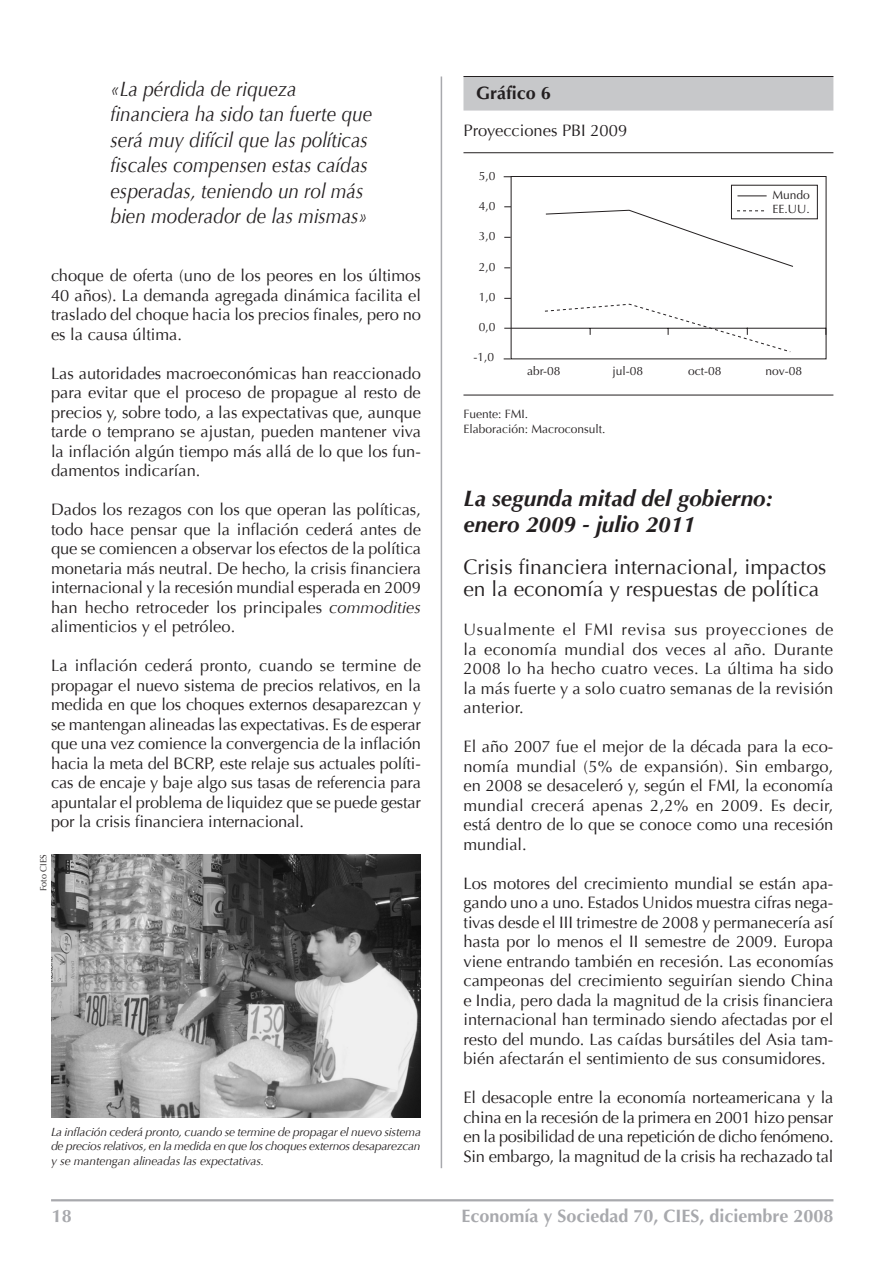
<style>
.page{position:relative;width:893px;height:1263px;background:#fff}
.page>*{position:absolute;margin:0;border:0;box-sizing:border-box;transform-origin:0 0}
.subtitulo_1{font:italic 700 22.5px "Optima";color:#231f20}
.sumillas{font:italic 21px/25.5px "Optima";color:#231f20;scale:.9 1}
.t1{font:21px/22.5px "Optima";color:#231f20}
.t2{font:700 18px "Optima LH East A";color:#a8a9ad}
.t3{font:700 18px "Optima LH East A";color:#231f20}
.t4{font:16.5px/19.5px "Optima";color:#231f20;text-align:justify}
.t5{font:italic 12px/14.2px "Optima";letter-spacing:-.01em;color:#231f20;text-align:justify}
.t6{font:12px/13.6px "Optima";color:#231f20}
.t7{font:9px "Optima";color:#231f20}
.s1{font-style:italic}
</style>
<div class="page">
<hr style="left:51px;top:1199px;width:782px;height:2px;background:#a8a9ad">
<hr style="left:441px;top:76px;width:1px;height:1092px;background:#a8a9ad">
<img style="left:51px;top:854px;width:370px;height:263px">
<div style="left:464px;top:77px;width:369px;height:33px;background:#c7c8ca"></div>
<div style="left:463px;top:76px;width:370px;height:35px;border:2px solid #c7c8ca"></div>
<hr style="left:463px;top:395px;width:370px;height:1px;background:#231f20">
<hr style="left:463px;top:152px;width:370px;height:1px;background:#231f20">
<svg style="left:503px;top:176px;width:323px;height:184px"></svg>
<svg style="left:544px;top:210px;width:247px;height:143px"></svg>
<div style="left:511px;top:176px;width:315px;height:183px;border:1px solid #231f20"></div>
<hr style="left:463px;top:76px;width:370px;height:1px;background:#231f20">
<p class="sumillas" style="left:111px;top:76px;width:292px">«La pérdida de riqueza financiera ha sido tan fuerte que será muy difícil que las políticas fiscales compensen estas caídas esperadas, teniendo un rol más bien moderador de las mismas»</p>
<p class="t4" style="left:51px;top:266px;width:372px">choque de oferta (uno de los peores en los últimos 40 años). La demanda agregada dinámica facilita el traslado del choque hacia los precios finales, pero no es la causa última.</p>
<p class="t4" style="left:51px;top:363px;width:371px">Las autoridades macroeconómicas han reaccionado para evitar que el proceso de propague al resto de precios y, sobre todo, a las expectativas que, aunque tarde o temprano se ajustan, pueden mantener viva la inflación algún tiempo más allá de lo que los fun&shy;damentos indicarían.</p>
<p class="t4" style="left:51px;top:500px;width:372px">Dados los rezagos con los que operan las políticas, todo hace pensar que la inflación cederá antes de que se comiencen a observar los efectos de la política monetaria más neutral. De hecho, la crisis financiera internacional y la recesión mundial esperada en 2009 han hecho retroceder los principales <span class="s1">commodities </span>alimenticios y el petróleo.</p>
<p class="t4" style="left:51px;top:656px;width:372px">La inflación cederá pronto, cuando se termine de propagar el nuevo sistema de precios relativos, en la medida en que los choques externos desaparezcan y se mantengan alineadas las expectativas. Es de esperar que una vez comience la convergencia de la inflación hacia la meta del BCRP, este relaje sus actuales políti&shy;cas de encaje y baje algo sus tasas de referencia para apuntalar el problema de liquidez que se puede gestar por la crisis financiera internacional.</p>
<p class="t7" style="left:38px;top:891px;width:38px;rotate:-90deg">Foto CIES</p>
<p class="t5" style="left:51px;top:1125px;width:371px">La inflación cederá pronto, cuando se termine de propagar el nuevo sistema de precios relativos, en la medida en que los choques externos desaparezcan y se mantengan alineadas las expectativas.</p>
<p class="t3" style="left:476px;top:82px;width:76px">Gráfico 6</p>
<p class="t4" style="left:463px;top:121px;width:165px">Proyecciones PBI 2009</p>
<p class="t6" style="left:479px;top:169px;width:18px">5,0</p>
<p class="t6" style="left:479px;top:199px;width:18px">4,0</p>
<p class="t6" style="left:479px;top:230px;width:18px">3,0</p>
<p class="t6" style="left:479px;top:260px;width:18px">2,0</p>
<p class="t6" style="left:479px;top:290px;width:18px">1,0</p>
<p class="t6" style="left:479px;top:320px;width:18px">0,0</p>
<p class="t6" style="left:473px;top:351px;width:22px">-1,0</p>
<p class="t6" style="left:772px;top:188px;width:39px">Mundo<br>EE.UU.</p>
<p class="t6" style="left:527px;top:364px;width:35px">abr-08</p>
<p class="t6" style="left:613px;top:364px;width:32px">jul-08</p>
<p class="t6" style="left:688px;top:364px;width:35px">oct-08</p>
<p class="t6" style="left:765px;top:364px;width:38px">nov-08</p>
<p class="t6" style="left:463px;top:408px;width:66px">Fuente: FMI.</p>
<p class="t6" style="left:463px;top:422px;width:143px">Elaboración: Macroconsult.</p>
<p class="subtitulo_1" style="left:463px;top:485px;width:311px">La segunda mitad del gobierno:</p>
<p class="subtitulo_1" style="left:463px;top:511px;width:234px">enero 2009 - julio 2011</p>
<p class="t1" style="left:463px;top:556px;width:364px">Crisis financiera internacional, impactos en la economía y respuestas de política</p>
<p class="t4" style="left:463px;top:620px;width:371px">Usualmente el FMI revisa sus proyecciones de la economía mundial dos veces al año. Durante 2008 lo ha hecho cuatro veces. La última ha sido la más fuerte y a solo cuatro semanas de la revisión anterior.</p>
<p class="t4" style="left:463px;top:737px;width:372px">El año 2007 fue el mejor de la década para la eco&shy;nomía mundial (5% de expansión). Sin embargo, en 2008 se desaceleró y, según el FMI, la economía mundial crecerá apenas 2,2% en 2009. Es decir, está dentro de lo que se conoce como una recesión mundial.</p>
<p class="t4" style="left:463px;top:874px;width:371px">Los motores del crecimiento mundial se están apa&shy;gando uno a uno. Estados Unidos muestra cifras nega&shy;tivas desde el III trimestre de 2008 y permanecería así hasta por lo menos el II semestre de 2009. Europa viene entrando también en recesión. Las economías campeonas del crecimiento seguirían siendo China e India, pero dada la magnitud de la crisis financiera internacional han terminado siendo afectadas por el resto del mundo. Las caídas bursátiles del Asia tam&shy;bién afectarán el sentimiento de sus consumidores.</p>
<p class="t4" style="left:463px;top:1088px;width:372px">El desacople entre la economía norteamericana y la china en la recesión de la primera en 2001 hizo pensar en la posibilidad de una repetición de dicho fenómeno.<br>Sin embargo, la magnitud de la crisis ha rechazado tal</p>
<p class="t2" style="left:52px;top:1204px;width:22px">18</p>
<p class="t2" style="left:461px;top:1204px;width:373px">Economía y Sociedad 70, CIES, diciembre 2008</p>
</div>
